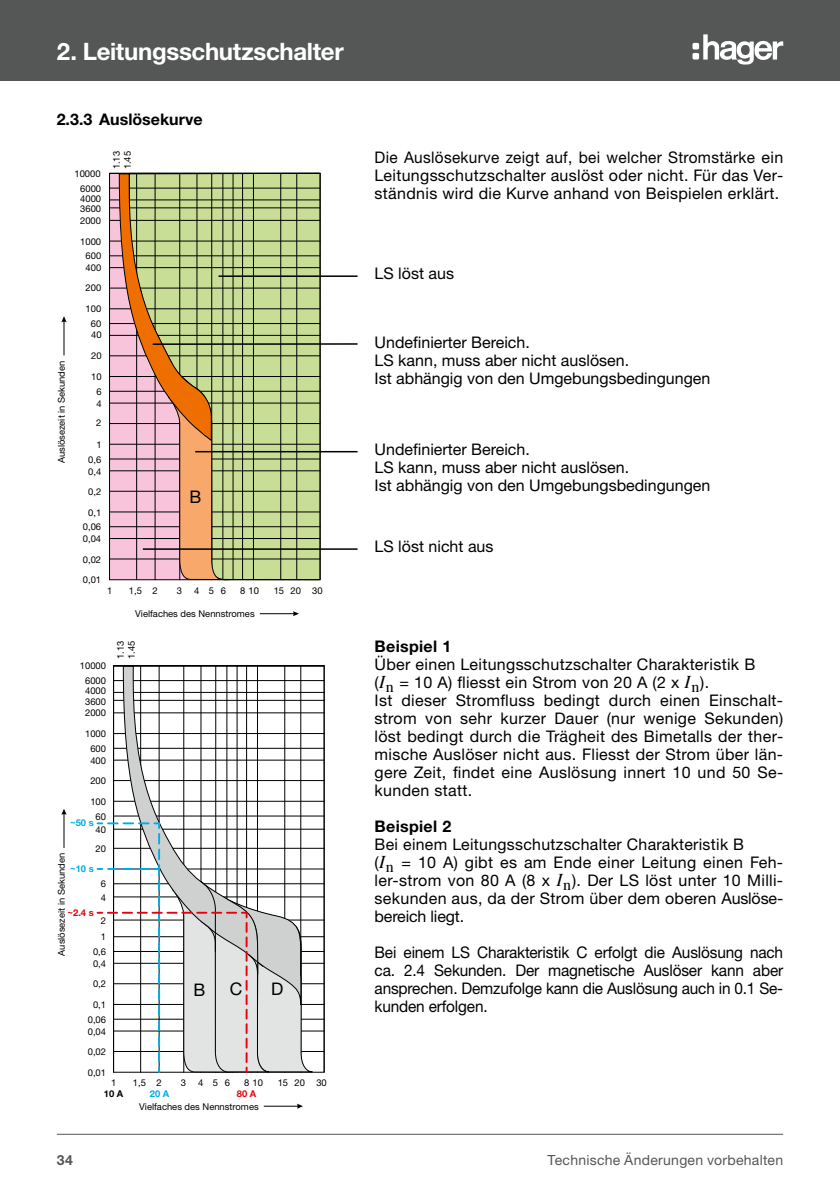
<style>
.page{position:relative;width:840px;height:1191px;background:#fff}
.page>*{position:absolute;margin:0;border:0;box-sizing:border-box;transform-origin:0 0}
.t1{font:700 24px "Helvetica Neue LTW1 G";letter-spacing:-.015em;color:#fff}
.t2{font:17.4px "Helvetica Neue LTW1 G";color:#000}
.t3{font:17.4px "Helvetica Neue";color:#000}
.t4{font:16px/18px "Helvetica Neue LTW1 G";letter-spacing:.02em;color:#000}
.t5{font:16px/18px "Helvetica Neue LTW1 G";letter-spacing:.02em;color:#000;text-align:justify;scale:.96 1}
.t6{font:16px/18px "Helvetica Neue LTW1 G";color:#000}
.t7{font:700 16px "Helvetica Neue LTW1 G";letter-spacing:.02em;color:#000}
.t8{font:700 16px "Helvetica Neue LTW1 G";color:#000}
.t9{font:14px "Helvetica Neue LTW1 G";letter-spacing:.02em;color:#555756}
.t10{font:700 14px "Helvetica Neue LTW1 G";color:#555756}
.t11{font:9.4px/14.8px "Helvetica Neue";color:#000}
.t12{font:9.4px/10.6px "Helvetica Neue LTW1 G";color:#000}
.t13{font:700 9.4px "Helvetica Neue";color:#00ace8}
.t14{font:700 9.4px "Helvetica Neue";color:#e7000e}
.t15{font:700 9.4px "Helvetica Neue";color:#000}
.s1{font-family:"Times";font-style:italic;font-size:18px}
.s2{font-family:"Times"}
</style>
<div class="page">
<hr style="left:57px;top:1134px;width:725px;height:1px;background:#555756">
<div style="left:0;top:0;width:839px;height:81px;background:#555756"></div>
<svg style="left:692px;top:34px;width:90px;height:31px"></svg>
<hr style="left:259px;top:613px;width:37px;height:1px;background:#000">
<svg style="left:293px;top:611px;width:6px;height:5px"></svg>
<hr style="left:63px;top:319px;width:1px;height:36px;background:#000">
<svg style="left:61px;top:316px;width:6px;height:6px"></svg>
<svg style="left:109px;top:173px;width:211px;height:407px;background:#bdb586"></svg>
<hr style="left:284px;top:666px;width:1px;height:406px;background:#000">
<hr style="left:300px;top:666px;width:1px;height:406px;background:#000">
<hr style="left:113px;top:666px;width:1px;height:406px;background:#000">
<hr style="left:113px;top:1051px;width:211px;height:1px;background:#000">
<hr style="left:113px;top:919px;width:211px;height:1px;background:#000">
<hr style="left:113px;top:983px;width:211px;height:1px;background:#000">
<hr style="left:113px;top:848px;width:211px;height:1px;background:#000">
<hr style="left:113px;top:780px;width:211px;height:1px;background:#000">
<hr style="left:113px;top:712px;width:211px;height:1px;background:#000">
<hr style="left:113px;top:1030px;width:211px;height:1px;background:#000">
<hr style="left:113px;top:963px;width:211px;height:1px;background:#000">
<hr style="left:113px;top:896px;width:211px;height:1px;background:#000">
<hr style="left:113px;top:829px;width:211px;height:1px;background:#000">
<hr style="left:113px;top:760px;width:211px;height:1px;background:#000">
<hr style="left:113px;top:692px;width:211px;height:1px;background:#000">
<hr style="left:113px;top:1018px;width:211px;height:1px;background:#000">
<hr style="left:113px;top:951px;width:211px;height:1px;background:#000">
<hr style="left:113px;top:883px;width:211px;height:1px;background:#000">
<hr style="left:113px;top:815px;width:211px;height:1px;background:#000">
<hr style="left:113px;top:748px;width:211px;height:1px;background:#000">
<hr style="left:113px;top:680px;width:211px;height:1px;background:#000">
<hr style="left:113px;top:1004px;width:211px;height:1px;background:#000">
<hr style="left:113px;top:936px;width:211px;height:1px;background:#000">
<hr style="left:113px;top:868px;width:211px;height:1px;background:#000">
<hr style="left:113px;top:801px;width:211px;height:1px;background:#000">
<hr style="left:113px;top:733px;width:211px;height:1px;background:#000">
<hr style="left:113px;top:700px;width:211px;height:1px;background:#000">
<hr style="left:113px;top:665px;width:211px;height:1px;background:#000">
<hr style="left:264px;top:1105px;width:36px;height:1px;background:#000">
<svg style="left:297px;top:1103px;width:6px;height:5px"></svg>
<hr style="left:63px;top:811px;width:1px;height:37px;background:#000">
<svg style="left:61px;top:809px;width:6px;height:5px"></svg>
<hr style="left:323px;top:666px;width:1px;height:406px;background:#000">
<svg style="left:123px;top:666px;width:138px;height:156px"></svg>
<svg style="left:108px;top:822px;width:205px;height:250px"></svg>
<hr style="left:218px;top:275px;width:139px;height:2px;background:#000">
<hr style="left:153px;top:343px;width:204px;height:2px;background:#000">
<hr style="left:195px;top:451px;width:162px;height:1px;background:#000">
<hr style="left:143px;top:548px;width:214px;height:2px;background:#000">
<h1 class="t1" style="left:57px;top:36px;width:288px">2. Leitungsschutzschalter</h1>
<p class="t8" style="left:57px;top:109px;width:147px">2.3.3 Auslösekurve</p>
<p class="t11" style="left:55px;top:463px;width:104px;rotate:-90deg">Auslösezeit in Sekunden</p>
<p class="t11" style="left:74px;top:167px;width:28px">10000</p>
<p class="t11" style="left:80px;top:183px;width:22px;line-height:10.6px;text-align:justify">6000<br>4000<br>3600<br>2000</p>
<p class="t11" style="left:80px;top:234px;width:23px;text-align:center">1000<br>600</p>
<p class="t11" style="left:85px;top:258px;width:17px;line-height:20px">400<br>200</p>
<p class="t11" style="left:85px;top:302px;width:17px;text-align:center">100<br>60</p>
<p class="t11" style="left:91px;top:328px;width:12px">40</p>
<p class="t11" style="left:91px;top:349px;width:12px">20</p>
<p class="t11" style="left:91px;top:370px;width:12px;text-align:center">10<br>6</p>
<p class="t11" style="left:96px;top:395px;width:7px;line-height:18.6px">4<br>2</p>
<p class="t11" style="left:88px;top:437px;width:15px;text-align:right">1<br>0,6</p>
<p class="t11" style="left:88px;top:462px;width:15px;line-height:19.8px">0,4<br>0,2</p>
<p class="t11" style="left:83px;top:505px;width:20px;text-align:center">0,1<br>0,06</p>
<p class="t11" style="left:83px;top:529px;width:20px;line-height:20.2px">0,04<br>0,02</p>
<p class="t11" style="left:83px;top:573px;width:20px">0,01</p>
<p class="t11" style="left:111px;top:169px;width:20px;line-height:11.2px;rotate:-90deg">1.13<br>1.45</p>
<p class="t3" style="left:189px;top:484px;width:13px">B</p>
<p class="t11" style="left:107px;top:583px;width:7px">1</p>
<p class="t11" style="left:129px;top:583px;width:30px">1,5 2</p>
<p class="t11" style="left:177px;top:583px;width:7px">3</p>
<p class="t11" style="left:194px;top:583px;width:33px">456</p>
<p class="t11" style="left:240px;top:583px;width:20px">8 10</p>
<p class="t11" style="left:273px;top:583px;width:50px">15 20 30</p>
<p class="t11" style="left:135px;top:607px;width:121px">Vielfaches des Nennstromes</p>
<p class="t12" style="left:80px;top:660px;width:28px">10000</p>
<p class="t12" style="left:115px;top:659px;width:20px;line-height:11.2px;rotate:-90deg">31.1<br>54.1</p>
<p class="t12" style="left:85px;top:675px;width:22px;text-align:justify">6000<br>4000<br>3600<br>2000</p>
<p class="t12" style="left:85px;top:726px;width:22px;line-height:14.8px;text-align:center">1000<br>600</p>
<p class="t12" style="left:90px;top:750px;width:17px;line-height:20px">400<br>200</p>
<p class="t12" style="left:90px;top:793px;width:17px;line-height:15px;text-align:center">100<br>60</p>
<p class="t12" style="left:96px;top:820px;width:12px;line-height:18.4px">40<br>20</p>
<p class="t12" style="left:101px;top:878px;width:7px">6</p>
<p class="t12" style="left:101px;top:915px;width:7px">2</p>
<p class="t13" style="left:70px;top:815px;width:25px">~50 s</p>
<p class="t12" style="left:56px;top:955px;width:104px;rotate:-90deg">Auslösezeit in Sekunden</p>
<p class="t13" style="left:70px;top:861px;width:25px">~10 s</p>
<p class="t14" style="left:67px;top:905px;width:28px">~2.4 s</p>
<p class="t12" style="left:101px;top:892px;width:7px">4</p>
<p class="t12" style="left:93px;top:929px;width:15px;line-height:15px;text-align:right">1<br>0,6</p>
<p class="t12" style="left:93px;top:954px;width:15px;line-height:19.8px">0,4<br>0,2</p>
<p class="t12" style="left:88px;top:997px;width:20px;line-height:14.8px;text-align:center">0,1<br>0,06</p>
<p class="t12" style="left:88px;top:1021px;width:20px;line-height:20.2px">0,04<br>0,02</p>
<p class="t12" style="left:88px;top:1067px;width:20px">0,01</p>
<p class="t2" style="left:193px;top:978px;width:13px">B</p>
<p class="t2" style="left:230px;top:978px;width:14px">C</p>
<p class="t2" style="left:271px;top:978px;width:14px">D</p>
<p class="t12" style="left:111px;top:1077px;width:7px">1</p>
<p class="t12" style="left:133px;top:1077px;width:30px">1,5 2</p>
<p class="t12" style="left:181px;top:1077px;width:7px">3</p>
<p class="t12" style="left:198px;top:1077px;width:33px">456</p>
<p class="t12" style="left:244px;top:1077px;width:20px">8 10</p>
<p class="t12" style="left:277px;top:1077px;width:50px">15 20 30</p>
<p class="t15" style="left:104px;top:1086px;width:21px">10 A</p>
<p class="t13" style="left:150px;top:1086px;width:21px">20 A</p>
<p class="t14" style="left:237px;top:1086px;width:21px">80 A</p>
<p class="t12" style="left:139px;top:1101px;width:121px">Vielfaches des Nennstromes</p>
<p class="t5" style="left:374px;top:148px;width:427px">Die Auslösekurve zeigt auf, bei welcher Stromstärke ein Leitungsschutzschalter auslöst oder nicht. Für das Ver&shy;ständnis wird die Kurve anhand von Beispielen erklärt.</p>
<p class="t6" style="left:374px;top:265px;width:81px">LS löst aus</p>
<p class="t6" style="left:374px;top:333px;width:337px">Undefinierter Bereich.<br>LS kann, muss aber nicht auslösen.<br>Ist abhängig von den Umgebungsbedingungen</p>
<p class="t6" style="left:374px;top:440px;width:337px">Undefinierter Bereich.<br>LS kann, muss aber nicht auslösen.<br>Ist abhängig von den Umgebungsbedingungen</p>
<p class="t6" style="left:374px;top:537px;width:120px">LS löst nicht aus</p>
<p class="t7" style="left:374px;top:636px;width:78px">Beispiel 1</p>
<p class="t4" style="left:374px;top:655px;width:410px">Über einen Leitungsschutzschalter Charakteristik B<br>(<span class="s1">I</span><span class="s2">n</span> = 10 A) fliesst ein Strom von 20 A (2 x <span class="s1">I</span><span class="s2">n</span>).<br>Ist dieser Stromfluss bedingt durch einen Einschalt&shy;strom von sehr kurzer Dauer (nur wenige Sekunden) löst bedingt durch die Trägheit des Bimetalls der ther&shy;mische Auslöser nicht aus. Fliesst der Strom über län&shy;gere Zeit, findet eine Auslösung innert 10 und 50 Se&shy;kunden statt.</p>
<p class="t7" style="left:374px;top:816px;width:78px">Beispiel 2</p>
<p class="t4" style="left:374px;top:835px;width:410px">Bei einem Leitungsschutzschalter Charakteristik B<br>(<span class="s1">I</span><span class="s2">n</span> = 10 A) gibt es am Ende einer Leitung einen Feh&shy;ler-strom von 80 A (8 x <span class="s1">I</span><span class="s2">n</span>). Der LS löst unter 10 Milli&shy;sekunden aus, da der Strom über dem oberen Auslöse&shy;bereich liegt.</p>
<p class="t5" style="left:374px;top:943px;width:427px">Bei einem LS Charakteristik C erfolgt die Auslösung nach ca. 2.4 Sekunden. Der magnetische Auslöser kann aber ansprechen. Demzufolge kann die Auslösung auch in 0.1 Se&shy;kunden erfolgen.</p>
<p class="t10" style="left:57px;top:1151px;width:18px">34</p>
<p class="t9" style="left:547px;top:1151px;width:237px">Technische Änderungen vorbehalten</p>
</div>
